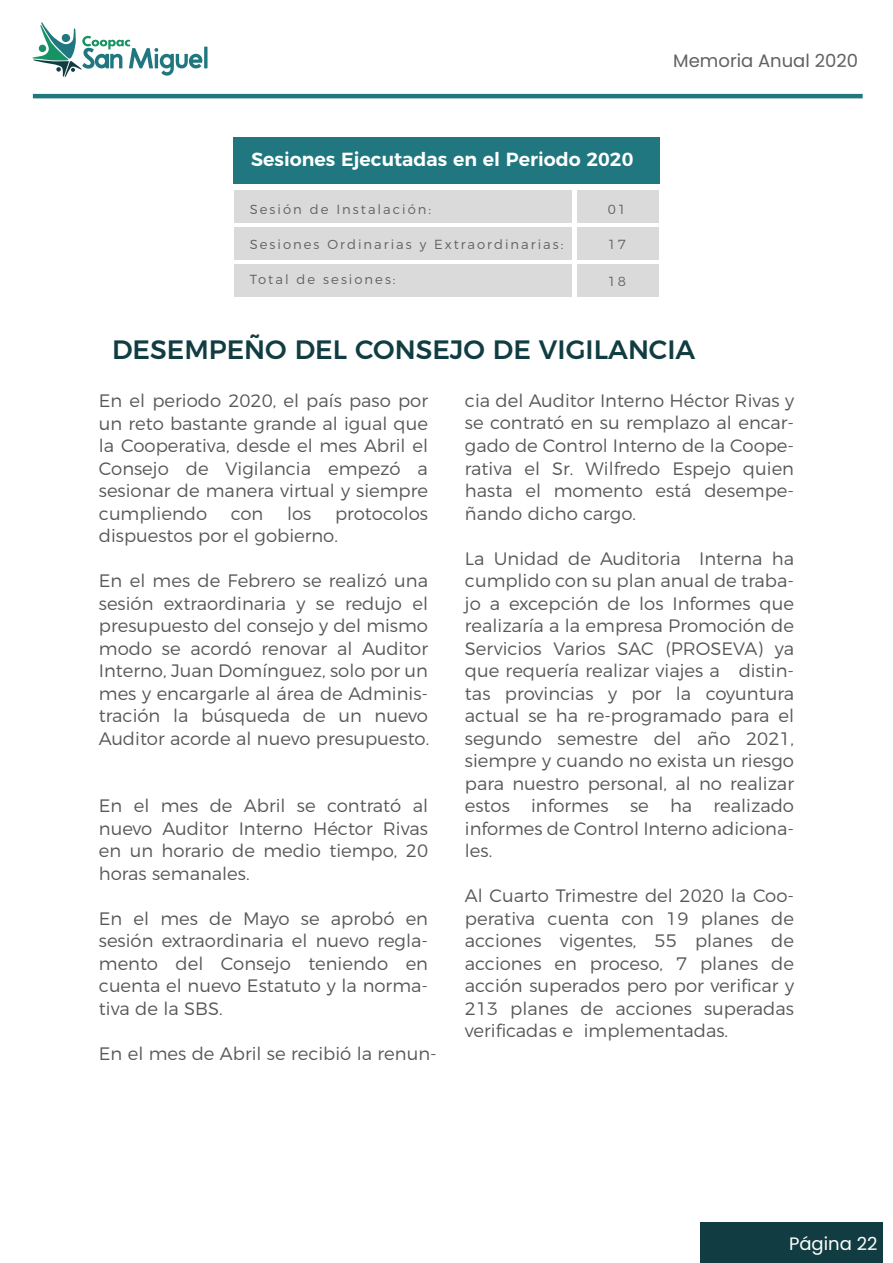
<style>
.page{position:relative;width:893px;height:1263px;background:#fff}
.page>*{position:absolute;margin:0;border:0;box-sizing:border-box;transform-origin:0 0}
.t1{font:500 26.55px "Montserrat";color:#113d42}
.t2{font:600 19.05px "Montserrat";color:#fff}
.t3{font:300 18px/22.5px "Montserrat";color:#575756;text-align:justify}
.t4{font:18px "Poppins";color:#616161}
.t5{font:18px "Poppins";color:#fff}
.t6{font:300 13.2px "Montserrat";letter-spacing:.15em;color:#616160}
</style>
<div class="page">
<svg style="left:32px;top:22px;width:175px;height:55px"></svg>
<div style="left:700px;top:1222px;width:183px;height:41px;background:#113d42"></div>
<hr style="left:33px;top:94px;width:830px;height:4px;background:#20777f">
<div style="left:233px;top:137px;width:427px;height:46px;background:#20777f"></div>
<div style="left:234px;top:190px;width:338px;height:33px;background:#dadada"></div>
<div style="left:234px;top:227px;width:338px;height:33px;background:#dadada"></div>
<div style="left:234px;top:264px;width:338px;height:33px;background:#dadada"></div>
<div style="left:577px;top:190px;width:82px;height:33px;background:#dadada"></div>
<div style="left:577px;top:227px;width:82px;height:33px;background:#dadada"></div>
<div style="left:577px;top:264px;width:82px;height:33px;background:#dadada"></div>
<p class="t2" style="left:251px;top:144px;width:384px">Sesiones Ejecutadas en el Periodo 2020</p>
<p class="t6" style="left:250px;top:199px;width:183px">Sesión de Instalación:</p>
<p class="t6" style="left:608px;top:199px;width:20px">01</p>
<p class="t6" style="left:608px;top:234px;width:20px">17</p>
<p class="t6" style="left:608px;top:271px;width:20px">18</p>
<p class="t6" style="left:250px;top:234px;width:315px">Sesiones Ordinarias y Extraordinarias:</p>
<p class="t6" style="left:250px;top:269px;width:147px">Total de sesiones:</p>
<p class="t4" style="left:673px;top:50px;width:186px">Memoria Anual 2020</p>
<h1 class="t1" style="left:112px;top:329px;width:585px">DESEMPEÑO DEL CONSEJO DE VIGILANCIA</h1>
<p class="t3" style="left:99px;top:388px;width:331px">En el periodo 2020, el país paso por un reto bastante grande al igual que la Cooperativa, desde el mes Abril el Consejo de Vigilancia empezó a sesionar de manera virtual y siempre cumpliendo</p>
<p class="t3" style="left:99px;top:500px;width:331px;text-indent:236px">protocolos dispuestos por el gobierno.</p>
<p class="t3" style="left:99px;top:568px;width:332px">En el mes de Febrero se realizó una sesión extraordinaria y se redujo el presupuesto del consejo y del mismo modo se acordó renovar al Auditor Interno, Juan Domínguez, solo por un mes y encargarle al área de Adminis&shy;tración la búsqueda de un nuevo Auditor acorde al nuevo presupuesto.</p>
<p class="t3" style="left:231px;top:500px;width:34px">con</p>
<p class="t3" style="left:287px;top:500px;width:26px">los</p>
<p class="t3" style="left:99px;top:793px;width:331px">En el mes de Abril se contrató al nuevo Auditor Interno Héctor Rivas en un horario de medio tiempo, 20 horas semanales.</p>
<p class="t3" style="left:99px;top:905px;width:331px">En el mes de Mayo se aprobó en sesión extraordinaria el nuevo regla&shy;mento del Consejo teniendo en cuenta el nuevo Estatuto y la norma&shy;tiva de la SBS.</p>
<p class="t3" style="left:99px;top:1040px;width:339px">En el mes de Abril se recibió la renun-</p>
<p class="t3" style="left:465px;top:388px;width:331px">cia del Auditor Interno Héctor Rivas y se contrató en su remplazo al encar&shy;gado de Control Interno de la Coope&shy;rativa el Sr. Wilfredo Espejo quien hasta el momento está desempe&shy;ñando dicho cargo.</p>
<p class="t3" style="left:465px;top:545px;width:331px">La Unidad de Auditoria Interna ha cumplido con su plan anual de traba&shy;jo a excepción de los Informes que realizaría a la empresa Promoción de Servicios Varios SAC (PROSEVA) ya que requería realizar viajes a distin&shy;tas provincias y por la coyuntura actual se ha re-programado para el segundo semestre del año 2021, siempre y cuando no exista un riesgo para nuestro personal, al no realizar estos informes se ha realizado informes de Control Interno adiciona&shy;les.</p>
<p class="t3" style="left:465px;top:883px;width:331px">Al Cuarto Trimestre del 2020 la Coo&shy;perativa cuenta con 19 planes de acciones vigentes, 55 planes de acciones en proceso, 7 planes de acción superados pero por verificar y 213 planes de acciones superadas verificadas e implementadas.</p>
<p class="t5" style="left:789px;top:1233px;width:90px">Página 22</p>
</div>
